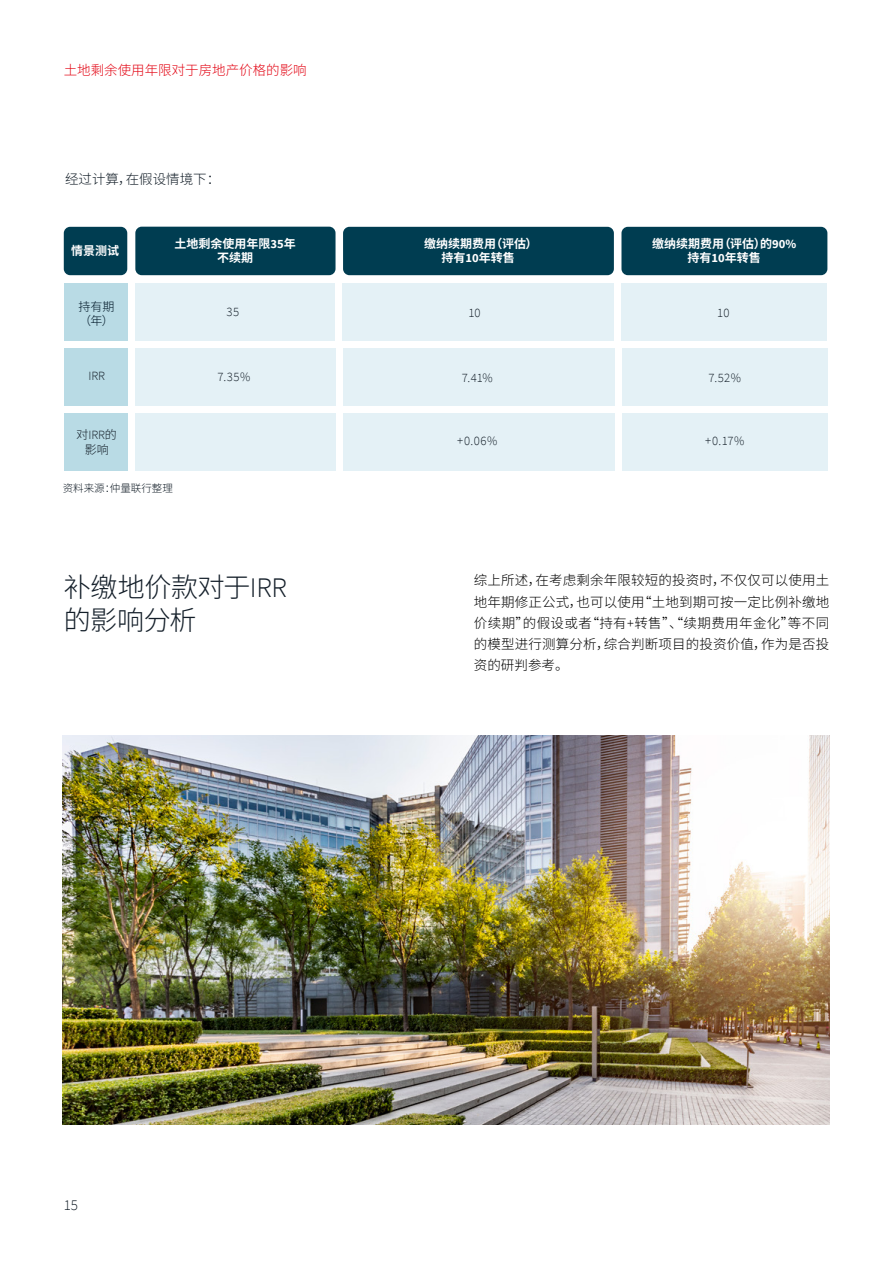
<style>
.page{position:relative;width:893px;height:1263px;background:#fff}
.page>*{position:absolute;margin:0;border:0;box-sizing:border-box;transform-origin:0 0}
.t1{font:300 27px/32.4px "Source Han Sans CN";letter-spacing:-.01em;color:#131e29}
.t2{font:300 15px "Source Sans Pro";color:#131e28}
.t3{font:300 13.5px/21px "Source Han Sans CN";letter-spacing:.01em;color:#000;text-align:justify}
.t4{font:300 13.5px "Source Han Sans CN";color:#e30413}
.t5{font:300 13.5px "Source Han Sans CN";color:#131e28}
.t6{font:300 12.75px "Source Sans Pro";letter-spacing:.015em;color:#131e28}
.t7{font:300 12.6px "Source Sans Pro";letter-spacing:-.01em;color:#131e28}
.t8{font:700 12px/13.5px "Source Han Sans CN";color:#fff;text-align:center}
.t9{font:300 12px/14.4px "Source Han Sans CN";color:#001727}
.t10{font:300 12px "Source Han Sans CN";color:#131e28}
.t11{font:300 10.5px "Source Han Sans CN";color:#131e28}
.s1{font-family:"Source Sans Pro";font-size:12.6px}
.s2{font-family:"Source Han Sans CN";font-size:12px}
.s3{font-family:"Source Sans Pro";font-size:28.35px}
.s4{font-family:"Source Sans Pro";font-size:14.1px}
</style>
<div class="page">
<div style="left:64px;top:348px;width:64px;height:58px;background:#b9dbe5"></div>
<div style="left:135px;top:348px;width:200px;height:58px;background:#e4f1f6"></div>
<div style="left:622px;top:348px;width:205px;height:58px;background:#e4f1f6"></div>
<div style="left:343px;top:348px;width:271px;height:58px;background:#e4f1f6"></div>
<div style="left:64px;top:413px;width:64px;height:58px;background:#b9dbe5"></div>
<div style="left:135px;top:413px;width:200px;height:58px;background:#e4f1f6"></div>
<div style="left:622px;top:413px;width:205px;height:58px;background:#e4f1f6"></div>
<div style="left:343px;top:413px;width:271px;height:58px;background:#e4f1f6"></div>
<div style="left:64px;top:283px;width:63px;height:57px;background:#b9dbe5"></div>
<div style="left:135px;top:283px;width:200px;height:57px;background:#e4f1f6"></div>
<div style="left:621px;top:283px;width:206px;height:57px;background:#e4f1f6"></div>
<div style="left:343px;top:283px;width:271px;height:57px;background:#e4f1f6"></div>
<div style="left:135px;top:227px;width:200px;height:48px;background:#003d51;border-radius:6px"></div>
<div style="left:64px;top:227px;width:63px;height:48px;background:#003d51;border-radius:6px"></div>
<div style="left:621px;top:227px;width:206px;height:48px;background:#003d51;border-radius:6px"></div>
<div style="left:343px;top:227px;width:271px;height:48px;background:#003d51;border-radius:6px"></div>
<img style="left:63px;top:735px;width:766px;height:390px">
<p class="t4" style="left:64px;top:62px;width:244px">土地剩余使用年限对于房地产价格的影响</p>
<p class="t5" style="left:65px;top:171px;width:157px">经过计算，在假设情境下：</p>
<p class="t8" style="left:174px;top:237px;width:123px">土地剩余使用年限<span class="s1">35</span>年不续期</p>
<p class="t8" style="left:71px;top:244px;width:49px">情景测试</p>
<p class="t8" style="left:652px;top:238px;width:146px">缴纳续期费用（评估）的<span class="s1">90%</span>持有<span class="s1">10</span>年转售</p>
<p class="t8" style="left:424px;top:238px;width:115px">缴纳续期费用（评估）持有<span class="s1">10</span>年转售</p>
<p class="t9" style="left:79px;top:299px;width:37px">持有期（年）</p>
<p class="t7" style="left:88px;top:368px;width:18px">IRR</p>
<p class="t7" style="left:77px;top:427px;width:42px"><span class="s2">对</span>IRR<span class="s2">的</span></p>
<p class="t10" style="left:85px;top:443px;width:25px">影响</p>
<p class="t11" style="left:63px;top:482px;width:112px">资料来源：仲量联行整理</p>
<p class="t6" style="left:226px;top:304px;width:14px">35</p>
<p class="t6" style="left:218px;top:369px;width:34px">7.35%</p>
<h1 class="t1" style="left:64px;top:572px;width:225px">补缴地价款对于<span class="s3">IRR</span>的影响分析</h1>
<p class="t6" style="left:468px;top:305px;width:14px">10</p>
<p class="t6" style="left:717px;top:304px;width:14px">10</p>
<p class="t6" style="left:462px;top:370px;width:33px">7.41%</p>
<p class="t6" style="left:709px;top:370px;width:34px">7.52%</p>
<p class="t6" style="left:457px;top:433px;width:42px">+0.06%</p>
<p class="t6" style="left:705px;top:433px;width:41px">+0.17%</p>
<p class="t3" style="left:474px;top:570px;width:357px">综上所述，在考虑剩余年限较短的投资时，不仅仅可以使用土地年期修正公式，也可以使用“土地到期可按一定比例补缴地价续期”的假设或者“持有<span class="s4">+</span>转售”、“续期费用年金化”等不同的模型进行测算分析，综合判断项目的投资价值，作为是否投资的研判参考。</p>
<p class="t2" style="left:64px;top:1196px;width:16px">15</p>
</div>
